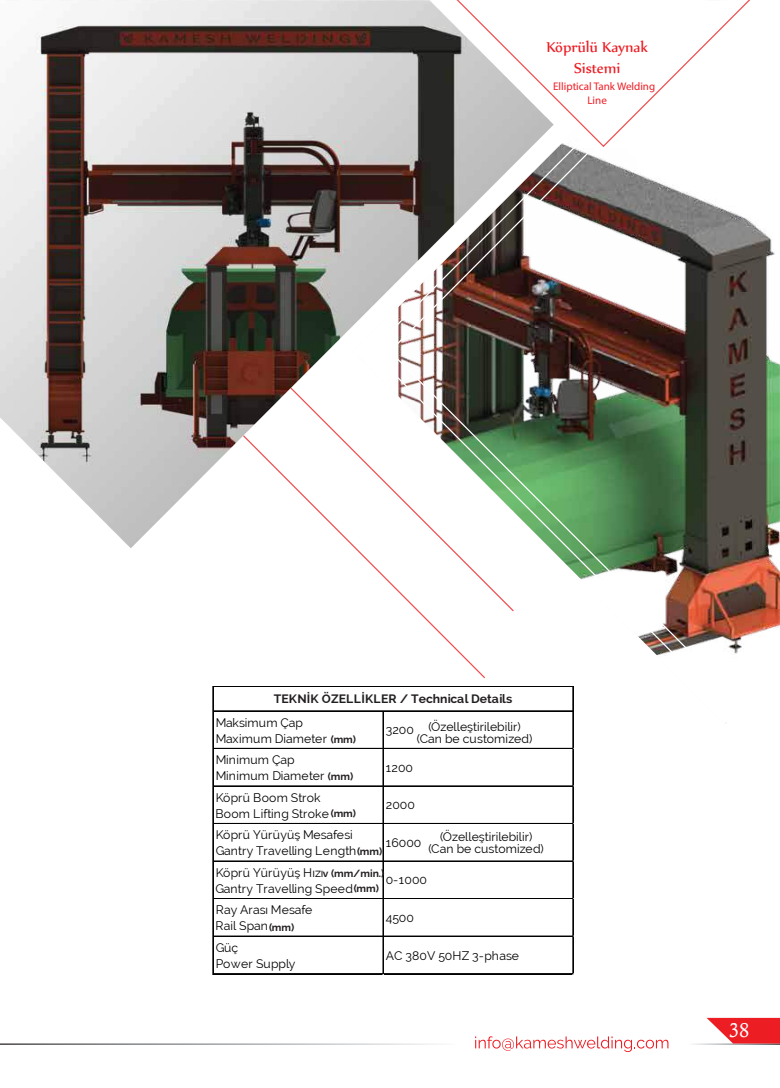
<style>
.page{position:relative;width:780px;height:1088px;background:#fff}
.page>*{position:absolute;margin:0;border:0;box-sizing:border-box;transform-origin:0 0}
.t1{font:20px "Calisto";color:#fff}
.t2{font:17.5px/21px "Nyala";color:#ed1d24;text-align:center}
.t3{font:12.25px/16px "Raleway";color:#010101}
.t4{font:700 12.25px "Raleway";letter-spacing:.01em;color:#231f20}
.t5{font:12.25px/16px "Raleway";letter-spacing:.02em;color:#010101}
.t6{font:11px/13.2px "Myriad Pro";color:#ed1d24}
.t7{font:700 10.38px "Raleway";color:#231f20}
</style>
<div class="page">
<img style="left:0;top:0;width:351px;height:548px">
<svg style="left:351px;top:0;width:223px;height:792px"></svg>
<img style="left:388px;top:0;width:391px;height:755px">
<svg style="left:555px;top:0;width:204px;height:155px"></svg>
<svg style="left:455px;top:0;width:296px;height:148px"></svg>
<svg style="left:475px;top:1036px;width:193px;height:16px"></svg>
<svg style="left:707px;top:1018px;width:73px;height:25px"></svg>
<div style="left:214px;top:687px;width:359px;height:25px;background:#fff"></div>
<hr style="left:214px;top:748px;width:359px;height:1px;background:#010101">
<hr style="left:214px;top:786px;width:359px;height:1px;background:#010101">
<hr style="left:214px;top:823px;width:359px;height:1px;background:#010101">
<hr style="left:214px;top:861px;width:359px;height:1px;background:#010101">
<hr style="left:214px;top:898px;width:359px;height:1px;background:#010101">
<hr style="left:214px;top:936px;width:359px;height:1px;background:#010101">
<hr style="left:213px;top:686px;width:1px;height:288px;background:#010101">
<hr style="left:383px;top:712px;width:1px;height:262px;background:#010101">
<hr style="left:214px;top:973px;width:359px;height:1px;background:#010101">
<hr style="left:572px;top:687px;width:1px;height:287px;background:#010101">
<hr style="left:214px;top:686px;width:359px;height:1px;background:#010101">
<hr style="left:214px;top:710px;width:359px;height:1px;background:#010101">
<hr style="left:214px;top:711px;width:359px;height:1px;background:#010101">
<h2 class="t2" style="left:546px;top:36px;width:103px">Köprülü Kaynak<br>Sistemi</h2>
<p class="t6" style="left:587px;top:80px;width:69px;text-indent:-34px">Elliptical Tank Welding<br>Line</p>
<p class="t4" style="left:274px;top:692px;width:240px">TEKNİK ÖZELLİKLER / Technical Details</p>
<p class="t7" style="left:331px;top:733px;width:27px">(mm)</p>
<p class="t7" style="left:328px;top:770px;width:27px">(mm)</p>
<p class="t7" style="left:331px;top:808px;width:27px">(mm)</p>
<p class="t7" style="left:357px;top:845px;width:27px">(mm)</p>
<p class="t7" style="left:354px;top:882px;width:27px">(mm)</p>
<p class="t3" style="left:216px;top:714px;width:113px">Maksimum Çap<br>Maximum Diameter</p>
<p class="t3" style="left:386px;top:722px;width:30px">3200</p>
<p class="t3" style="left:428px;top:719px;width:94px">(Özelleştirilebilir)</p>
<p class="t3" style="left:417px;top:730px;width:117px">(Can be customized)</p>
<p class="t3" style="left:216px;top:752px;width:110px">Minimum Çap<br>Minimum Diameter</p>
<p class="t3" style="left:386px;top:759px;width:29px">1200</p>
<p class="t5" style="left:215px;top:789px;width:115px">Köprü Boom Strok<br>Boom Lifting Stroke</p>
<p class="t3" style="left:386px;top:797px;width:31px">2000</p>
<p class="t3" style="left:216px;top:827px;width:142px">Köprü Yürüyüş Mesafesi<br>Gantry Travelling Length</p>
<p class="t3" style="left:386px;top:834px;width:37px">16000</p>
<p class="t3" style="left:215px;top:864px;width:139px">Köprü Yürüyüş Hızı<br>Gantry Travelling Speed</p>
<p class="t3" style="left:386px;top:872px;width:43px">0-1000</p>
<p class="t3" style="left:215px;top:902px;width:98px">Ray Arası Mesafe<br>Rail Span</p>
<p class="t3" style="left:386px;top:909px;width:30px">4500</p>
<p class="t3" style="left:216px;top:940px;width:81px">Güç<br>Power Supply</p>
<p class="t3" style="left:386px;top:947px;width:135px">AC 380V 50HZ 3-phase</p>
<p class="t3" style="left:440px;top:829px;width:94px">(Özelleştirilebilir)</p>
<p class="t3" style="left:428px;top:840px;width:117px">(Can be customized)</p>
<p class="t7" style="left:323px;top:867px;width:63px">v (mm/min.)</p>
<p class="t7" style="left:269px;top:921px;width:27px">(mm)</p>
<h1 class="t1" style="left:728px;top:1018px;width:22px">38</h1>
</div>
